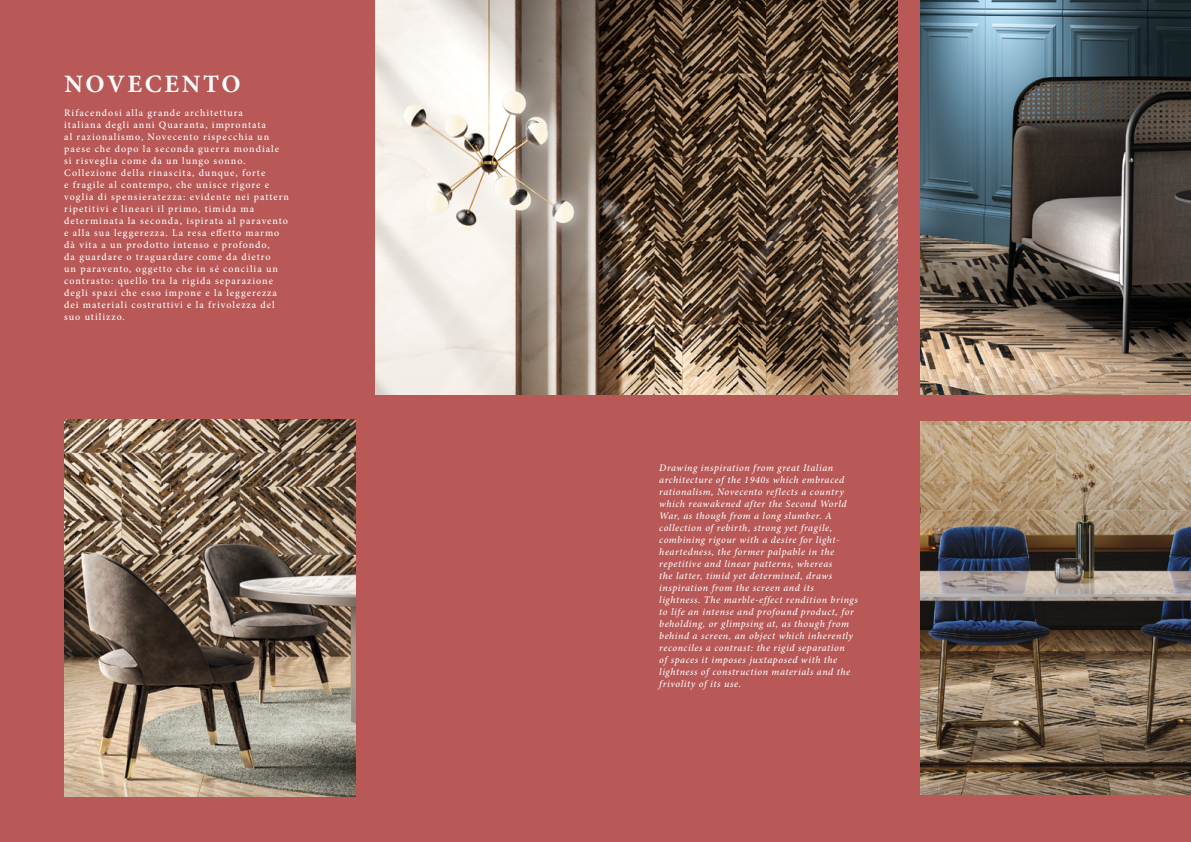
<style>
.page{position:relative;width:1191px;height:842px;background:#b85857}
.page>*{position:absolute;margin:0;border:0;box-sizing:border-box;transform-origin:0 0}
.t1{font:700 25.1px "Minion Pro";letter-spacing:.11em;color:#fff}
.t2{font:italic 500 10px/12px "Minion Pro";letter-spacing:.05em;color:#fff}
.t3{font:500 10px/12px "Minion Pro";letter-spacing:.1em;color:#fff}
</style>
<div class="page">
<img style="left:64px;top:419px;width:291px;height:378px">
<img style="left:920px;top:0;width:271px;height:395px">
<img style="left:920px;top:421px;width:271px;height:374px">
<img style="left:375px;top:0;width:522px;height:395px">
<h1 class="t1" style="left:64px;top:66px;width:178px">NOVECENTO</h1>
<p class="t3" style="left:64px;top:106px;width:226px">Rifacendosi alla grande architettura<br>italiana degli anni Quaranta, improntata<br>al razionalismo, Novecento rispecchia un paese che dopo la seconda guerra mondiale<br>si risveglia come da un lungo sonno.<br>Collezione della rinascita, dunque, forte<br>e fragile al contempo, che unisce rigore e voglia di spensieratezza: evidente nei pattern ripetitivi e lineari il primo, timida ma determinata la seconda, ispirata al paravento e alla sua leggerezza. La resa effetto marmo dà vita a un prodotto intenso e profondo,<br>da guardare o traguardare come da dietro<br>un paravento, oggetto che in sé concilia un contrasto: quello tra la rigida separazione degli spazi che esso impone e la leggerezza dei materiali costruttivi e la frivolezza del suo utilizzo.</p>
<p class="t2" style="left:659px;top:462px;width:200px">Drawing inspiration from great Italian architecture of the 1940s which embraced rationalism, Novecento reflects a country which reawakened after the Second World War, as though from a long slumber. A collection of rebirth, strong yet fragile, combining rigour with a desire for light&shy;heartedness, the former palpable in the repetitive and linear patterns, whereas<br>the latter, timid yet determined, draws inspiration from the screen and its<br>lightness. The marble-effect rendition brings to life an intense and profound product, for beholding, or glimpsing at, as though from behind a screen, an object which inherently reconciles a contrast: the rigid separation<br>of spaces it imposes juxtaposed with the lightness of construction materials and the frivolity of its use.</p>
</div>
